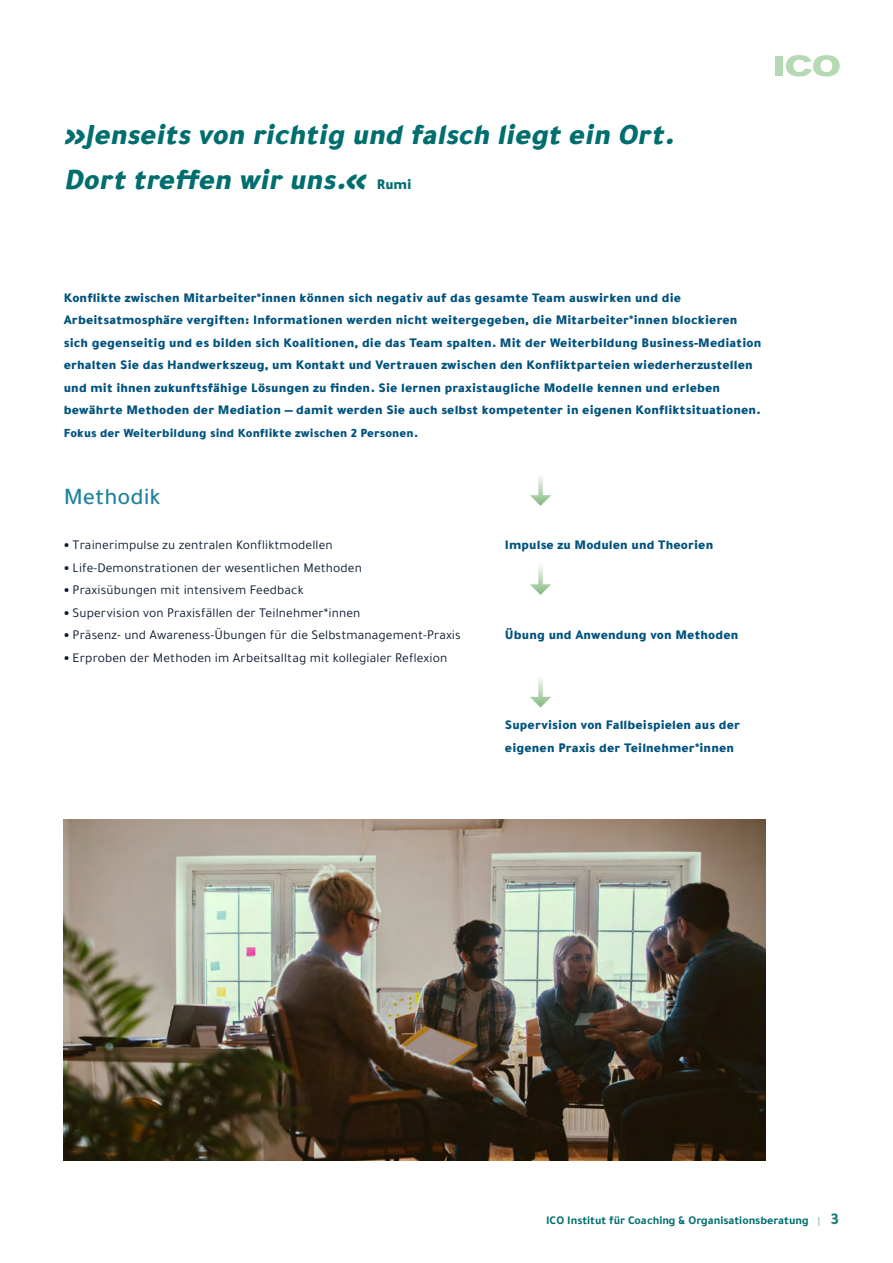
<style>
.page{position:relative;width:893px;height:1263px;background:#fff}
.page>*{position:absolute;margin:0;border:0;box-sizing:border-box;transform-origin:0 0}
.t1{font:italic 900 30px/45px "Tajawal";color:#006e6e}
.t2{font:500 24px "Tajawal";color:#1d839c}
.t3{font:900 13.5px/22.5px "Tajawal";letter-spacing:.01em;color:#00527d}
.t4{font:13.5px "Tajawal";letter-spacing:.01em;color:#0b1b30}
.t5{font:900 12.75px "Tajawal";letter-spacing:.01em;color:#00527d}
.t6{font:700 12px "Tajawal";color:#006e6e}
.s1{font-style:normal;font-size:15px}
.s2{font-weight:900}
.s3{font-size:10.5px;color:#a7c8b8}
.s4{font-size:16.5px;color:#1a7d7c}
</style>
<div class="page">
<div style="left:776px;top:56px;width:7px;height:20px;background:#b5d9b3"></div>
<svg style="left:786px;top:55px;width:54px;height:21px"></svg>
<svg style="left:530px;top:566px;width:21px;height:29px"></svg>
<svg style="left:530px;top:477px;width:21px;height:29px"></svg>
<svg style="left:530px;top:678px;width:21px;height:29px"></svg>
<img style="left:64px;top:819px;width:701px;height:342px">
<h1 class="t1" style="left:64px;top:110px;width:620px">»Jenseitsvon richtig und falsch liegtein Ort.<br>Dorttreffen wiruns.« <span class="s1">R u m i</span></h1>
<p class="t3" style="left:64px;top:285px;width:699px">Konflikte zwischen Mitarbeiter*innen können sich negativ auf das gesamte Team auswirken und die Arbeitsatmosphäre vergiften: Informationen werden nicht weitergegeben, die Mitarbeiter*innen blockieren sich gegenseitig und es bilden sich Koalitionen, die das Team spalten. Mit der Weiterbildung Business-Mediation erhalten Sie das Handwerkszeug, um Kontakt und Vertrauen zwischen den Konfliktparteien wiederherzustellen und mit ihnen zukunftsfähige Lösungen zu finden. Sie lernen praxistaugliche Modelle kennen und erleben bewährte Methoden der Mediation — damit werden Sie auch selbst kompetenter in eigenen Konfliktsituationen.</p>
<p class="t5" style="left:64px;top:421px;width:356px">Fokus der Weiterbildung sind Konflikte zwischen 2 Personen.</p>
<h2 class="t2" style="left:64px;top:480px;width:98px">Methodik</h2>
<p class="t4" style="left:64px;top:536px;width:270px"><span class="s2">•</span> Trainerimpulse zu zentralen Konfliktmodellen</p>
<p class="t4" style="left:64px;top:558px;width:300px"><span class="s2">•</span> Life-Demonstrationen der wesentlichen Methoden</p>
<p class="t4" style="left:64px;top:581px;width:241px"><span class="s2">•</span> Praxisübungen mit intensivem Feedback</p>
<p class="t4" style="left:64px;top:603px;width:298px"><span class="s2">•</span> Supervision von Praxisfällen der Teilnehmer*innen</p>
<p class="t4" style="left:64px;top:626px;width:398px"><span class="s2">•</span> Präsenz- und Awareness-Übungen für die Selbstmanagement-Praxis</p>
<p class="t4" style="left:64px;top:648px;width:385px"><span class="s2">•</span> Erproben der Methoden im Arbeitsalltag mit kollegialer Reflexion</p>
<p class="t3" style="left:505px;top:533px;width:210px">Impulse zu Modulen und Theorien</p>
<p class="t3" style="left:505px;top:623px;width:235px">Übung und Anwendung von Methoden</p>
<p class="t3" style="left:505px;top:713px;width:237px">Supervision von Fallbeispielen aus der eigenen Praxis der Teilnehmer*innen</p>
<p class="t6" style="left:546px;top:1211px;width:294px">ICO Institut für Coaching &amp; Organisationsberatung <span class="s3">|</span> <span class="s4">3</span></p>
</div>
